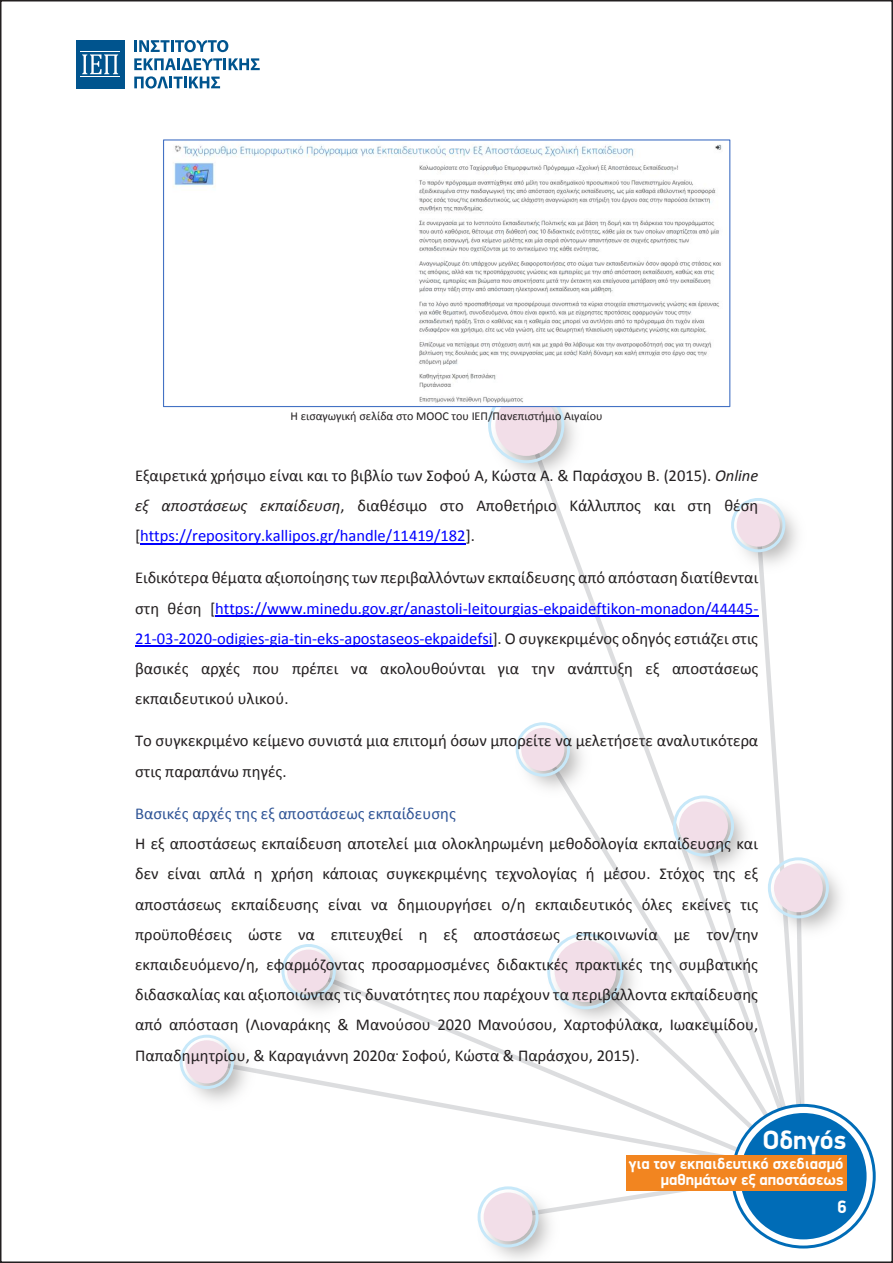
<style>
.page{position:relative;width:893px;height:1263px;background:#fff}
.page>*{position:absolute;margin:0;border:0;box-sizing:border-box;transform-origin:0 0}
.t1{font:700 26.55px "PF Din Display";color:#fff}
.t2{font:700 18px "PF Din Display";color:#fff}
.t3{font:16.5px/30.2px "Calibri";color:#231f20;text-align:justify}
.t4{font:700 15.9px/16.2px "PF Din Display";color:#fff;text-align:right}
.t5{font:12px "Calibri";color:#231f20}
.s1{font-style:italic}
.s2{color:#00f}
.s3{color:#2f5496}
</style>
<div class="page">
<svg style="left:308px;top:991px;width:200px;height:129px"></svg>
<svg style="left:508px;top:525px;width:298px;height:694px"></svg>
<svg style="left:733px;top:1105px;width:141px;height:142px"></svg>
<div style="left:740px;top:1113px;width:127px;height:126px;background:#006cb7;border-radius:50%"></div>
<img style="left:484px;top:407px;width:106px;height:82px">
<div style="left:495px;top:394px;width:62px;height:62px;background:#f2dee8;border-radius:50%"></div>
<img style="left:725px;top:498px;width:81px;height:81px">
<div style="left:737px;top:503px;width:43px;height:44px;background:#f2dee8;border-radius:50%"></div>
<img style="left:762px;top:852px;width:79px;height:93px">
<div style="left:774px;top:863px;width:49px;height:49px;background:#f2dee8;border-radius:50%"></div>
<img style="left:667px;top:790px;width:94px;height:93px">
<div style="left:679px;top:801px;width:49px;height:49px;background:#f2dee8;border-radius:50%"></div>
<img style="left:543px;top:928px;width:106px;height:107px">
<div style="left:555px;top:940px;width:61px;height:62px;background:#f2dee8;border-radius:50%"></div>
<img style="left:285px;top:944px;width:78px;height:81px">
<div style="left:287px;top:949px;width:43px;height:44px;background:#f2dee8;border-radius:50%"></div>
<img style="left:179px;top:1034px;width:82px;height:67px">
<div style="left:185px;top:1040px;width:43px;height:43px;background:#f2dee8;border-radius:50%"></div>
<img style="left:477px;top:1181px;width:88px;height:78px">
<div style="left:484px;top:1192px;width:48px;height:49px;background:#f2dee8;border-radius:50%"></div>
<img style="left:509px;top:716px;width:88px;height:88px">
<div style="left:521px;top:728px;width:43px;height:43px;background:#f2dee8;border-radius:50%"></div>
<div style="left:488px;top:387px;width:76px;height:76px;border:3px solid #c7e8f9;border-radius:50%"></div>
<div style="left:731px;top:498px;width:54px;height:54px;border:3px solid #c7e8f9;border-radius:50%"></div>
<div style="left:768px;top:857px;width:61px;height:61px;border:3px solid #c7e8f9;border-radius:50%"></div>
<div style="left:673px;top:795px;width:61px;height:61px;border:3px solid #c7e8f9;border-radius:50%"></div>
<div style="left:547px;top:933px;width:77px;height:76px;border:3px solid #c7e8f9;border-radius:50%"></div>
<div style="left:516px;top:722px;width:54px;height:55px;border:3px solid #c7e8f9;border-radius:50%"></div>
<div style="left:281px;top:944px;width:55px;height:54px;border:3px solid #c7e8f9;border-radius:50%"></div>
<div style="left:180px;top:1035px;width:54px;height:54px;border:3px solid #c7e8f9;border-radius:50%"></div>
<div style="left:478px;top:1186px;width:61px;height:61px;border:3px solid #c7e8f9;border-radius:50%"></div>
<div style="left:626px;top:1155px;width:220px;height:36px;background:#f28520"></div>
<div style="left:76px;top:40px;width:48px;height:48px;background:#00548e"></div>
<svg style="left:82px;top:54px;width:36px;height:20px"></svg>
<hr style="left:81px;top:51px;width:39px;height:1px;background:#fff">
<hr style="left:81px;top:76px;width:39px;height:1px;background:#fff">
<svg style="left:134px;top:40px;width:94px;height:12px"></svg>
<svg style="left:134px;top:58px;width:126px;height:12px"></svg>
<svg style="left:134px;top:76px;width:86px;height:13px"></svg>
<hr style="left:140px;top:543px;width:326px;height:1px;background:#00f">
<hr style="left:215px;top:615px;width:543px;height:1px;background:#00f">
<hr style="left:135px;top:646px;width:358px;height:1px;background:#00f">
<img style="left:173px;top:144px;width:549px;height:261px">
<div style="left:163px;top:139px;width:567px;height:268px;border:1px solid #4472c4"></div>
<p class="t5" style="left:290px;top:407px;width:314px">Η εισαγωγική σελίδα στο MOOC του ΙΕΠ/Πανεπιστήμιο Αιγαίου</p>
<p class="t3" style="left:135px;top:460px;width:625px">Εξαιρετικά χρήσιμο είναι και το βιβλίο των Σοφού Α, Κώστα Α. &amp; Παράσχου Β. (2015). <span class="s1">Online εξ αποστάσεως εκπαίδευση</span>, διαθέσιμο στο Αποθετήριο Κάλλιππος και στη θέση [<span class="s2">https://repository.kallipos.gr/handle/11419/182</span>].</p>
<p class="t3" style="left:135px;top:562px;width:625px">Ειδικότερα θέματα αξιοποίησης των περιβαλλόντων εκπαίδευσης από απόσταση διατίθενται στη θέση [<span class="s2">https://www.minedu.gov.gr/anastoli-leitourgias-ekpaideftikon-monadon/44445- 21-03-2020-odigies-gia-tin-eks-apostaseos-ekpaidefsi</span>]. Ο συγκεκριμένος οδηγός εστιάζει στις βασικές αρχές που πρέπει να ακολουθούνται για την ανάπτυξη εξ αποστάσεως εκπαιδευτικού υλικού.</p>
<p class="t3" style="left:135px;top:725px;width:625px">Το συγκεκριμένο κείμενο συνιστά μια επιτομή όσων μπορείτε να μελετήσετε αναλυτικότερα στις παραπάνω πηγές.</p>
<p class="t3" style="left:135px;top:798px;width:625px;text-align:left"><span class="s3">Βασικές αρχές της εξ αποστάσεως εκπαίδευσης<br></span>Η εξ αποστάσεως εκπαίδευση αποτελεί μια ολοκληρωμένη μεθοδολογία εκπαίδευσης και δεν είναι απλά η χρήση κάποιας συγκεκριμένης τεχνολογίας ή μέσου. Στόχος της εξ αποστάσεως εκπαίδευσης είναι να δημιουργήσει ο/η εκπαιδευτικός όλες εκείνες τις προϋποθέσεις ώστε να επιτευχθεί η εξ αποστάσεως επικοινωνία με τον/την εκπαιδευόμενο/η, εφαρμόζοντας προσαρμοσμένες διδακτικές πρακτικές της συμβατικής διδασκαλίας και αξιοποιώντας τις δυνατότητες που παρέχουν τα περιβάλλοντα εκπαίδευσης από απόσταση (Λιοναράκης &amp; Μανούσου 2020 Μανούσου, Χαρτοφύλακα, Ιωακειμίδου, Παπαδημητρίου, &amp; Καραγιάννη 2020α<sup>.</sup> Σοφού, Κώστα &amp; Παράσχου, 2015).</p>
<h1 class="t1" style="left:762px;top:1124px;width:85px">Οδηγός</h1>
<p class="t4" style="left:629px;top:1155px;width:216px">για τον εκπαιδευτικό σχεδιασµό µαθηµάτων εξ αποστάσεως</p>
<p class="t2" style="left:837px;top:1196px;width:11px">6</p>
</div>
